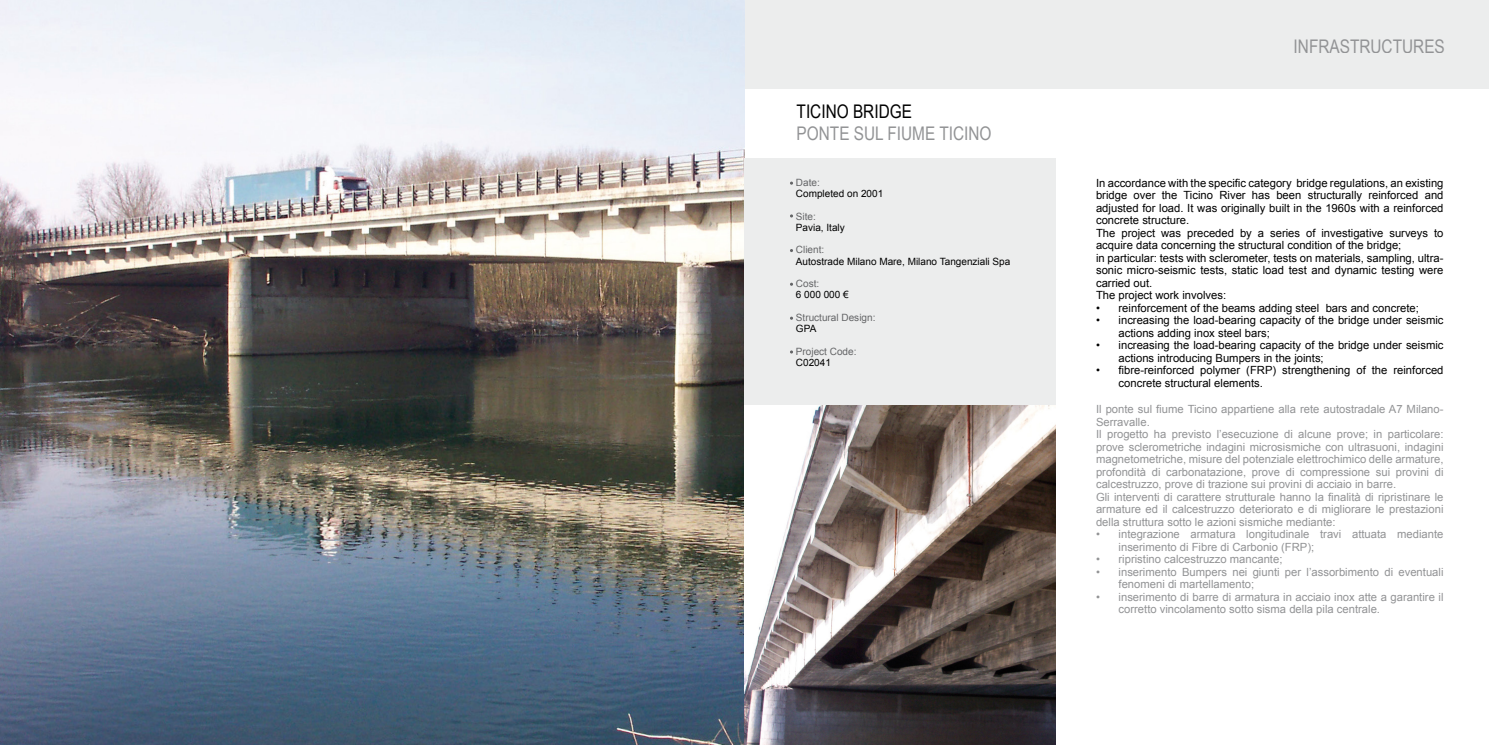
<style>
.page{position:relative;width:1489px;height:745px;background:#fff}
.page>*{position:absolute;margin:0;border:0;box-sizing:border-box;transform-origin:0 0}
.t1{font:18.75px "Arial Narrow";color:#929395}
.t2{font:18.75px "Arial Narrow";color:#000}
.t3{font:11.25px/12.5px "Arial";color:#929395}
.t4{font:11.25px/12.5px "Arial";color:#000}
.t5{font:10px "Arial";color:#000}
.t6{font:10px "Arial";color:#646567}
</style>
<div class="page">
<div style="left:744px;top:0;width:744px;height:89px;background:#eceded"></div>
<img style="left:0;top:0;width:744px;height:744px">
<img style="left:744px;top:405px;width:311px;height:339px">
<div style="left:744px;top:158px;width:311px;height:247px;background:#eceded"></div>
<p class="t2" style="left:796px;top:97px;width:117px">TICINO BRIDGE</p>
<p class="t1" style="left:796px;top:120px;width:196px">PONTE SUL FIUME TICINO</p>
<p class="t6" style="left:796px;top:176px;width:25px">Date:</p>
<p class="t5" style="left:796px;top:187px;width:89px">Completed on 2001</p>
<p class="t6" style="left:796px;top:209px;width:22px">Site:</p>
<p class="t5" style="left:796px;top:221px;width:50px">Pavia, Italy</p>
<p class="t6" style="left:796px;top:243px;width:30px">Client:</p>
<p class="t5" style="left:796px;top:254px;width:216px">Autostrade Milano Mare, Milano Tangenziali Spa</p>
<p class="t6" style="left:796px;top:277px;width:25px">Cost:</p>
<p class="t5" style="left:796px;top:288px;width:54px">6 000 000 €</p>
<p class="t6" style="left:796px;top:311px;width:81px">Structural Design:</p>
<p class="t5" style="left:796px;top:322px;width:22px">GPA</p>
<p class="t6" style="left:796px;top:344px;width:62px">Project Code:</p>
<p class="t5" style="left:796px;top:356px;width:37px">C02041</p>
<p class="t1" style="left:1293px;top:32px;width:153px">INFRASTRUCTURES</p>
<p class="t4" style="left:1095px;top:176px;width:349px;text-align:justify">In accordance with the specific category bridge regulations, an existing bridge over the Ticino River has been structurally reinforced and adjusted for load. It was originally built in the 1960s with a reinforced concrete structure.</p>
<p class="t4" style="left:1095px;top:226px;width:349px">The project was preceded by a series of investigative surveys to acquire data concerning the structural condition of the bridge;</p>
<p class="t4" style="left:1095px;top:251px;width:349px;text-align:justify">in particular: tests with sclerometer, tests on materials, sampling, ultra&shy;sonic micro-seismic tests, static load test and dynamic testing were carried out.</p>
<p class="t4" style="left:1095px;top:289px;width:132px">The project work involves:</p>
<p class="t4" style="left:1095px;top:301px;width:324px">• reinforcement of the beams adding steel bars and concrete;</p>
<p class="t4" style="left:1118px;top:314px;width:326px;text-indent:-22px">• increasing the load-bearing capacity of the bridge under seismic actions adding inox steel bars;</p>
<p class="t4" style="left:1118px;top:339px;width:326px;text-indent:-22px">• increasing the load-bearing capacity of the bridge under seismic actions introducing Bumpers in the joints;</p>
<p class="t4" style="left:1118px;top:364px;width:326px;text-indent:-22px">• fibre-reinforced polymer (FRP) strengthening of the reinforced concrete structural elements.</p>
<p class="t3" style="left:1095px;top:402px;width:349px">Il ponte sul fiume Ticino appartiene alla rete autostradale A7 Milano-<br>Serravalle.</p>
<p class="t3" style="left:1095px;top:427px;width:349px;text-align:justify">Il progetto ha previsto l’esecuzione di alcune prove; in particolare: prove sclerometriche indagini microsismiche con ultrasuoni, indagini magnetometriche, misure del potenziale elettrochimico delle armature, profondità di carbonatazione, prove di compressione sui provini di calcestruzzo, prove di trazione sui provini di acciaio in barre.</p>
<p class="t3" style="left:1095px;top:490px;width:349px;text-align:justify">Gli interventi di carattere strutturale hanno la finalità di ripristinare le armature ed il calcestruzzo deteriorato e di migliorare le prestazioni della struttura sotto le azioni sismiche mediante:</p>
<p class="t3" style="left:1118px;top:527px;width:326px;text-indent:-22px">• integrazione armatura longitudinale travi attuata mediante inserimento di Fibre di Carbonio (FRP);</p>
<p class="t3" style="left:1095px;top:552px;width:188px">• ripristino calcestruzzo mancante;</p>
<p class="t3" style="left:1118px;top:565px;width:326px;text-indent:-22px">• inserimento Bumpers nei giunti per l’assorbimento di eventuali fenomeni di martellamento;</p>
<p class="t3" style="left:1118px;top:590px;width:326px;text-indent:-22px">• inserimento di barre di armatura in acciaio inox atte a garantire il corretto vincolamento sotto sisma della pila centrale.</p>
</div>
